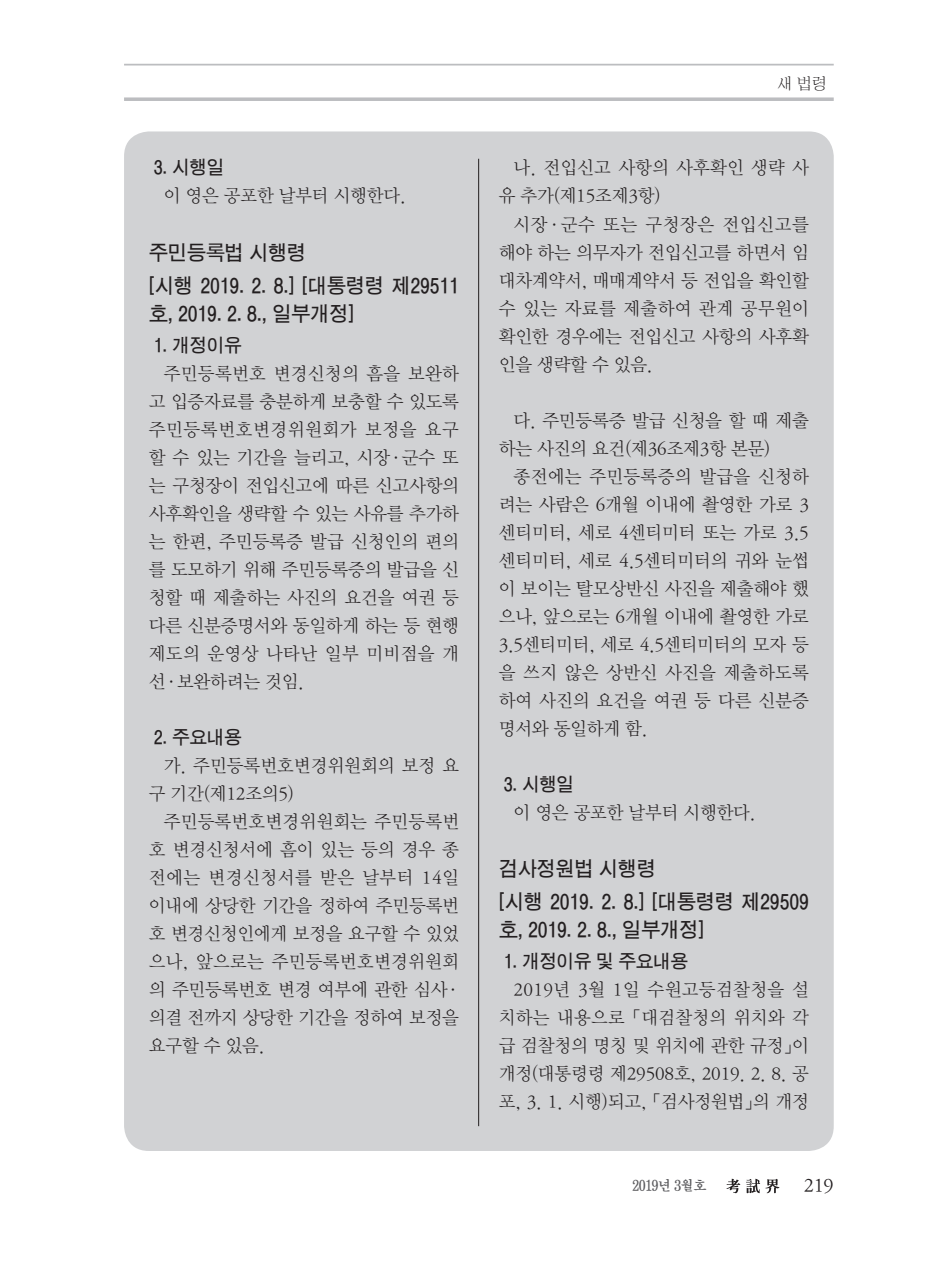
<style>
.page{position:relative;width:933px;height:1275px;background:#fff}
.page>*{position:absolute;margin:0;border:0;box-sizing:border-box;transform-origin:0 0}
.t1{font:20.12px/32.9px "D Xgo Std 40";letter-spacing:-.01em;color:#231f20;scale:.95 1}
.t2{font:19.25px "DX Nmu Std 30";color:#231f20}
.t3{font:18.38px/28px "DX Nmu Std 20";letter-spacing:-.01em;color:#231f20;text-align:justify}
.t4{font:18.38px "D Xgo Std 40";letter-spacing:-.01em;color:#231f20;scale:.95 1}
.t5{font:18.38px/28px "DX Nmu Std 20";letter-spacing:.01em;color:#231f20}
.t6{font:15.75px "DX Shnm Std";color:#231f20}
.t7{font:14px "D Xmu Std 40";letter-spacing:-.05em;color:#5a5a5d;scale:.95 1}
.s1{font-family:"DX Nmu Std 30"}
</style>
<div class="page">
<svg style="left:124px;top:97px;width:709px;height:4px;background:#c4c4c7"></svg>
<hr style="left:124px;top:64px;width:709px;height:2px;background:#bcbdc0">
<svg style="left:726px;top:1179px;width:14px;height:14px"></svg>
<svg style="left:746px;top:1179px;width:33px;height:14px"></svg>
<div style="left:124px;top:131px;width:709px;height:1020px;background:#d1d2d4;border-radius:25px"></div>
<hr style="left:478px;top:159px;width:1px;height:967px;background:#231f20">
<p class="t4" style="left:154px;top:158px;width:76px">3. 시행일</p>
<p class="t3" style="left:164px;top:182px;width:243px">이 영은 공포한 날부터 시행한다.</p>
<p class="t1" style="left:149px;top:237px;width:328px">주민등록법 시행령<br>[시행 2019. 2. 8.] [대통령령 제29511</p>
<p class="t1" style="left:149px;top:298px;width:217px">호, 2019. 2. 8., 일부개정]</p>
<p class="t4" style="left:154px;top:336px;width:94px">1. 개정이유</p>
<p class="t3" style="left:149px;top:360px;width:312px;text-indent:15px">주민등록번호 변경신청의 흠을 보완하 고 입증자료를 충분하게 보충할 수 있도록 주민등록번호변경위원회가 보정을 요구 할 수 있는 기간을 늘리고, 시장<span class="s1">·</span>군수 또 는 구청장이 전입신고에 따른 신고사항의 사후확인을 생략할 수 있는 사유를 추가하 는 한편, 주민등록증 발급 신청인의 편의 를 도모하기 위해 주민등록증의 발급을 신 청할 때 제출하는 사진의 요건을 여권 등 다른 신분증명서와 동일하게 하는 등 현행 제도의 운영상 나타난 일부 미비점을 개 선<span class="s1">·</span>보완하려는 것임.</p>
<p class="t4" style="left:154px;top:728px;width:94px">2. 주요내용</p>
<p class="t3" style="left:149px;top:752px;width:312px;text-indent:15px">가. 주민등록번호변경위원회의 보정 요 구 기간(제12조의5)</p>
<p class="t3" style="left:149px;top:808px;width:312px;text-indent:15px">주민등록번호변경위원회는 주민등록번 호 변경신청서에 흠이 있는 등의 경우 종 전에는 변경신청서를 받은 날부터 14일 이내에 상당한 기간을 정하여 주민등록번 호 변경신청인에게 보정을 요구할 수 있었 으나, 앞으로는 주민등록번호변경위원회 의 주민등록번호 변경 여부에 관한 심사<span class="s1">· </span>의결 전까지 상당한 기간을 정하여 보정을 요구할 수 있음.</p>
<p class="t6" style="left:777px;top:76px;width:51px">새 법령</p>
<p class="t5" style="left:499px;top:155px;width:312px;text-indent:15px">나. 전입신고 사항의 사후확인 생략 사 유 추가(제15조제3항)</p>
<p class="t3" style="left:499px;top:211px;width:312px;text-indent:15px">시장<span class="s1">·</span>군수 또는 구청장은 전입신고를 해야 하는 의무자가 전입신고를 하면서 임 대차계약서, 매매계약서 등 전입을 확인할 수 있는 자료를 제출하여 관계 공무원이 확인한 경우에는 전입신고 사항의 사후확 인을 생략할 수 있음.</p>
<p class="t3" style="left:499px;top:407px;width:312px;text-indent:15px">다. 주민등록증 발급 신청을 할 때 제출 하는 사진의 요건(제36조제3항 본문)</p>
<p class="t3" style="left:499px;top:463px;width:312px;text-indent:15px">종전에는 주민등록증의 발급을 신청하 려는 사람은 6개월 이내에 촬영한 가로 3 센티미터, 세로 4센티미터 또는 가로 3.5 센티미터, 세로 4.5센티미터의 귀와 눈썹 이 보이는 탈모상반신 사진을 제출해야 했 으나, 앞으로는 6개월 이내에 촬영한 가로 3.5센티미터, 세로 4.5센티미터의 모자 등 을 쓰지 않은 상반신 사진을 제출하도록 하여 사진의 요건을 여권 등 다른 신분증 명서와 동일하게 함.</p>
<p class="t4" style="left:504px;top:774px;width:76px">3. 시행일</p>
<p class="t3" style="left:513px;top:798px;width:243px">이 영은 공포한 날부터 시행한다.</p>
<p class="t1" style="left:499px;top:853px;width:328px">검사정원법 시행령<br>[시행 2019. 2. 8.] [대통령령 제29509</p>
<p class="t1" style="left:499px;top:914px;width:217px">호, 2019. 2. 8., 일부개정]</p>
<p class="t4" style="left:504px;top:952px;width:195px">1. 개정이유 및 주요내용</p>
<p class="t3" style="left:499px;top:976px;width:312px;text-indent:15px">2019년 3월 1일 수원고등검찰청을 설 치하는 내용으로 「대검찰청의 위치와 각 급 검찰청의 명칭 및 위치에 관한 규정」이 개정(대통령령 제29508호, 2019. 2. 8. 공 포, 3. 1. 시행)되고, 「검사정원법」의 개정</p>
<p class="t7" style="left:632px;top:1179px;width:80px">2019년 3월호</p>
<p class="t2" style="left:804px;top:1176px;width:31px">219</p>
</div>
